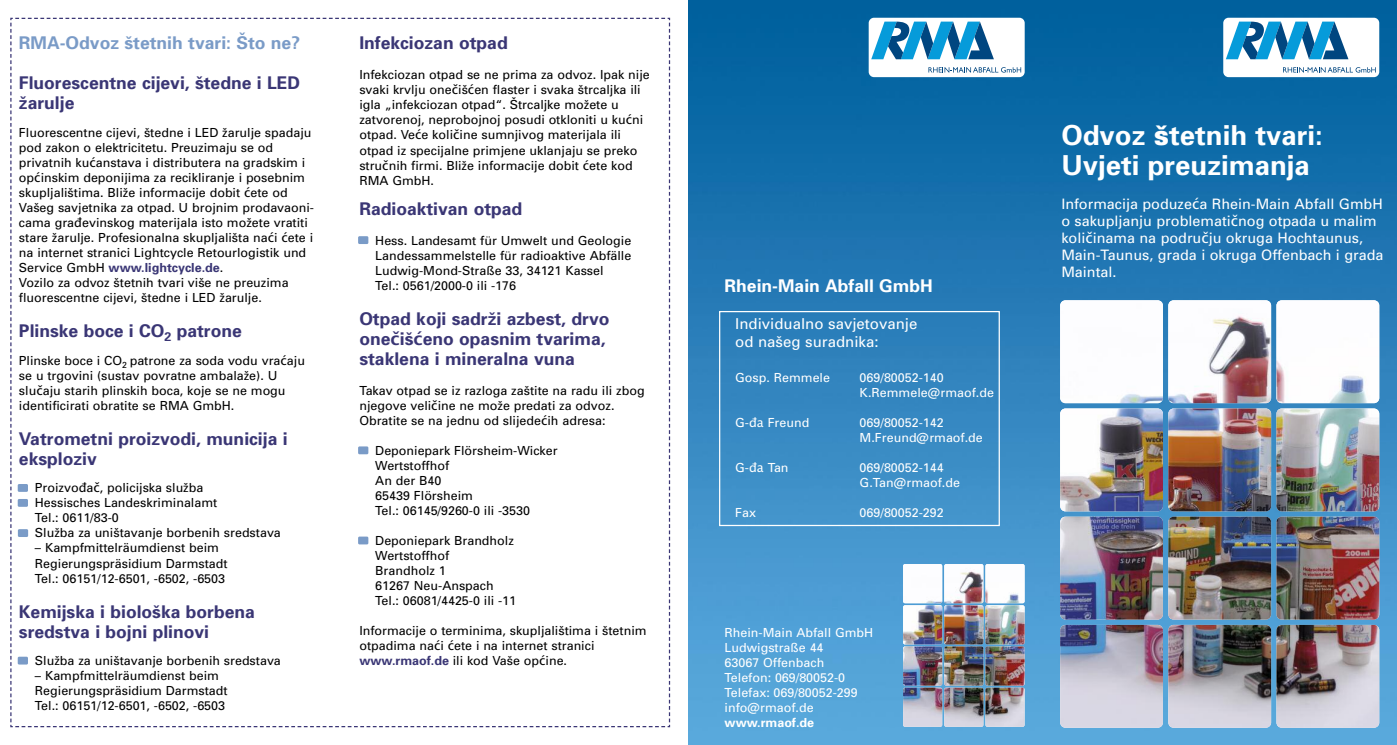
<style>
.page{position:relative;width:1397px;height:745px;background:#fff}
.page>*{position:absolute;margin:0;border:0;box-sizing:border-box;transform-origin:0 0}
.t1{font:700 27.5px/30px "Univers";color:#fff}
.t2{font:700 17.5px/20px "Univers";color:#3a3675}
.t3{font:700 17.5px "Univers";color:#7a9bc7}
.t4{font:700 17.5px "Univers";color:#fff}
.t5{font:15px/17.5px "Univers";color:#fff}
.t6{font:14.38px/16.9px "Univers";color:#fff}
.t7{font:12.5px/15px "Univers";color:#000}
.t8{font:12.5px/15px "Univers";color:#fff}
.t9{font:700 12.5px "Univers";color:#fff}
.s1{font-family:"Lucida Grande"}
.s2{font-weight:700;color:#3a3675}
.s3{font-family:"Koz Min Pr 6 N";font-weight:500}
.s4{font-weight:900}
</style>
<div class="page">
<img style="left:688px;top:0;width:708px;height:744px">
<div style="left:1222px;top:18px;width:156px;height:59px;background:#fff;border-radius:5px"></div>
<svg style="left:1226px;top:22px;width:122px;height:37px"></svg>
<svg style="left:1283px;top:67px;width:92px;height:6px"></svg>
<div style="left:868px;top:18px;width:156px;height:59px;background:#fff;border-radius:5px"></div>
<svg style="left:871px;top:22px;width:122px;height:37px"></svg>
<svg style="left:928px;top:67px;width:93px;height:6px"></svg>
<img style="left:1059px;top:300px;width:319px;height:427px">
<img style="left:902px;top:563px;width:122px;height:163px">
<div style="left:719px;top:311px;width:280px;height:214px;border:1px solid #fff"></div>
<svg style="left:10px;top:17px;width:660px;height:710px"></svg>
<div style="left:18px;top:483px;width:10px;height:8px;background:#7a9bc7"></div>
<div style="left:18px;top:498px;width:10px;height:8px;background:#7a9bc7"></div>
<div style="left:18px;top:529px;width:10px;height:7px;background:#7a9bc7"></div>
<div style="left:18px;top:656px;width:10px;height:8px;background:#7a9bc7"></div>
<div style="left:358px;top:446px;width:10px;height:8px;background:#7a9bc7"></div>
<div style="left:358px;top:236px;width:10px;height:8px;background:#7a9bc7"></div>
<div style="left:358px;top:536px;width:10px;height:8px;background:#7a9bc7"></div>
<h2 class="t3" style="left:19px;top:37px;width:282px">RMA-Odvoz štetnih tvari: Što ne?</h2>
<h2 class="t2" style="left:19px;top:75px;width:283px">Fluorescentne cijevi, štedne i LED žarulje</h2>
<p class="t7" style="left:19px;top:126px;width:296px">Fluorescentne cijevi, štedne i LED žarulje spadaju pod zakon o elektricitetu. Preuzimaju se od privatnih ku<span class="s1">ć</span>anstava i distributera na gradskim i op<span class="s1">ć</span>inskim deponijima za recikliranje i posebnim skupljalištima. Bliže informacije dobit <span class="s1">ć</span>ete od Vašeg savjetnika za otpad. U brojnim prodavaoni&shy;cama gra<span class="s1">đ</span>evinskog materijala isto možete vratiti stare žarulje. Profesionalna skupljališta na<span class="s1">ć</span>i <span class="s1">ć</span>ete i na internet stranici Lightcycle Retourlogistik und Service GmbH <span class="s2">www.lightcycle.de</span>.<br>Vozilo za odvoz štetnih tvari više ne preuzima fluorescentne cijevi, štedne i LED žarulje.</p>
<h2 class="t2" style="left:19px;top:322px;width:224px">Plinske boce i CO<sub>2</sub> patrone</h2>
<p class="t7" style="left:19px;top:354px;width:287px">Plinske boce i CO<sub>2</sub> patrone za soda vodu vra<span class="s1">ć</span>aju se u trgovini (sustav povratne ambalaže). U slu<span class="s1">č</span>aju starih plinskih boca, koje se ne mogu identificirati obratite se RMA GmbH.</p>
<h2 class="t2" style="left:19px;top:430px;width:270px">Vatrometni proizvodi, municija i eksploziv</h2>
<p class="t7" style="left:35px;top:481px;width:247px">Proizvo<span class="s1">đ</span>a<span class="s1">č</span>, policijska služba<br>Hessisches Landeskriminalamt<br>Tel.: 0611/83-0<br>Služba za uništavanje borbenih sredstava</p>
<p class="t7" style="left:35px;top:541px;width:194px">– Kampfmittelräumdienst beim<br>Regierungspräsidium Darmstadt<br>Tel.: 06151/12-6501, -6502, -6503</p>
<h2 class="t2" style="left:19px;top:602px;width:237px">Kemijska i biološka borbena sredstva i bojni plinovi</h2>
<p class="t7" style="left:35px;top:654px;width:247px">Služba za uništavanje borbenih sredstava</p>
<p class="t7" style="left:35px;top:669px;width:194px">– Kampfmittelräumdienst beim<br>Regierungspräsidium Darmstadt<br>Tel.: 06151/12-6501, -6502, -6503</p>
<h2 class="t2" style="left:359px;top:35px;width:150px">Infekciozan otpad</h2>
<p class="t7" style="left:359px;top:69px;width:292px">Infekciozan otpad se ne prima za odvoz. Ipak nije svaki krvlju one<span class="s1">č</span>iš<span class="s1">ć</span>en flaster i svaka štrcaljka ili igla „infekciozan otpad“. Štrcaljke možete u zatvorenoj, neprobojnoj posudi otkloniti u ku<span class="s1">ć</span>ni otpad. Ve<span class="s1">ć</span>e koli<span class="s1">č</span>ine sumnjivog materijala ili otpad iz specijalne primjene uklanjaju se preko stru<span class="s1">č</span>nih firmi. Bliže informacije dobit <span class="s1">ć</span>ete kod RMA GmbH.</p>
<h2 class="t2" style="left:359px;top:200px;width:164px">Radioaktivan otpad</h2>
<p class="t7" style="left:375px;top:234px;width:257px">Hess. Landesamt fu<span class="s3">̈</span>r Umwelt und Geologie Landessammelstelle fu<span class="s3">̈</span>r radioaktive Abfälle Ludwig-Mond-Straße 33, 34121 Kassel<br>Tel.: 0561/2000-0 ili -176</p>
<h2 class="t2" style="left:359px;top:310px;width:251px">Otpad koji sadrži azbest, drvo one<span class="s1">č</span>iš<span class="s1">ć</span>eno opasnim tvarima, staklena i mineralna vuna</h2>
<p class="t7" style="left:359px;top:384px;width:287px">Takav otpad se iz razloga zaštite na radu ili zbog njegove veli<span class="s1">č</span>ine ne može predati za odvoz.<br>Obratite se na jednu od slijede<span class="s1">ć</span>ih adresa:</p>
<p class="t7" style="left:375px;top:444px;width:184px">Deponiepark Flörsheim-Wicker<br>Wertstoffhof<br>An der B40<br>65439 Flörsheim<br>Tel.: 06145/9260-0 ili -3530</p>
<p class="t7" style="left:375px;top:534px;width:142px">Deponiepark Brandholz<br>Wertstoffhof<br>Brandholz 1<br>61267 Neu-Anspach<br>Tel.: 06081/4425-0 ili -11</p>
<p class="t7" style="left:359px;top:624px;width:289px">Informacije o terminima, skupljalištima i štetnim otpadima na<span class="s1">ć</span>i <span class="s1">ć</span>ete i na internet stranici <span class="s2">www.rmaof.de</span> ili kod Vaše op<span class="s1">ć</span>ine.</p>
<h2 class="t4" style="left:724px;top:279px;width:210px">Rhein-Main Abfall GmbH</h2>
<p class="t5" style="left:735px;top:316px;width:184px">Individualno savjetovanje od našeg suradnika:</p>
<p class="t8" style="left:735px;top:370px;width:96px">Gosp. Remmele</p>
<p class="t8" style="left:859px;top:370px;width:136px">069/80052-140<br>K.Remmele@rmaof.de</p>
<p class="t8" style="left:735px;top:415px;width:76px">G-<span class="s1">đa</span> Freund</p>
<p class="t8" style="left:859px;top:415px;width:125px">069/80052-142<br>M.Freund@rmaof.de</p>
<p class="t8" style="left:735px;top:460px;width:55px">G-<span class="s1">đa</span> Tan</p>
<p class="t8" style="left:859px;top:460px;width:102px">069/80052-144<br>G.Tan@rmaof.de</p>
<p class="t8" style="left:735px;top:505px;width:22px">Fax</p>
<p class="t8" style="left:859px;top:505px;width:86px">069/80052-292</p>
<p class="t8" style="left:724px;top:625px;width:150px">Rhein-Main Abfall GmbH<br>Ludwigstraße 44<br>63067 Offenbach<br>Telefon: 069/80052-0<br>Telefax: 069/80052-299 info@rmaof.de</p>
<p class="t9" style="left:724px;top:717px;width:91px">www.rmaof.de</p>
<h1 class="t1" style="left:1061px;top:123px;width:263px">Odvoz <span class="s4">š</span>tetnih tvari:<br>Uvjeti preuzimanja</h1>
<p class="t6" style="left:1061px;top:197px;width:323px">Informacija poduze<span class="s1">ć</span>a Rhein-Main Abfall GmbH o sakupljanju problemati<span class="s1">č</span>nog otpada u malim koli<span class="s1">č</span>inama na podru<span class="s1">č</span>ju okruga Hochtaunus, Main-Taunus, grada i okruga Offenbach i grada Maintal.</p>
</div>
